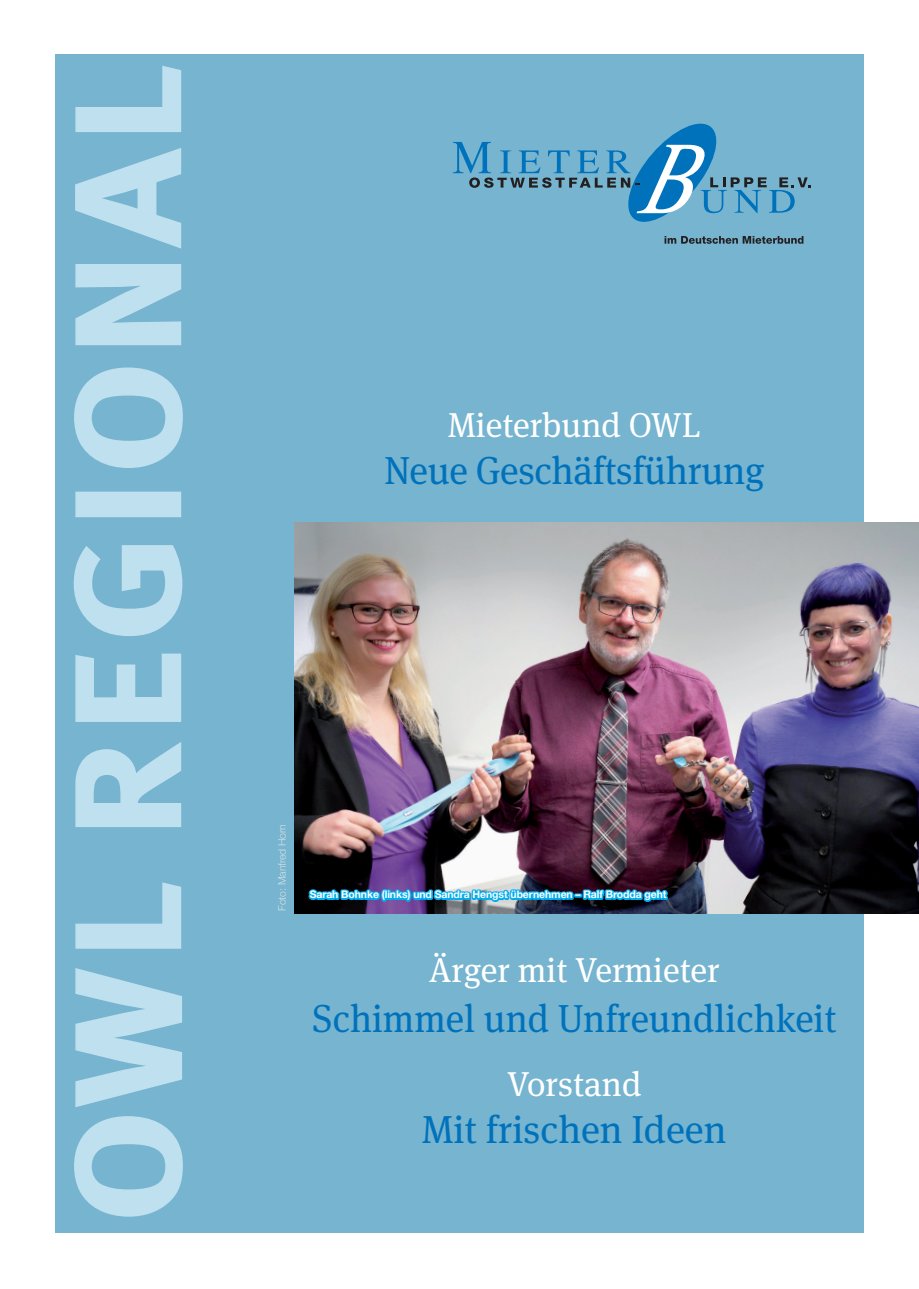
<style>
.page{position:relative;width:919px;height:1289px;background:#fff}
.page>*{position:absolute;margin:0;border:0;box-sizing:border-box;transform-origin:0 0}
.t1{font:39px "Meta Serif";color:#0072bc}
.t2{font:34.5px "Meta Serif";color:#fff}
.t3{font:700 10.5px "Helvetica Neue LT Pro";letter-spacing:-.01em;color:#fff}
.t4{font:300 10.5px "Helvetica Neue LT Pro";letter-spacing:-.01em;color:#d4e0e7}
</style>
<div class="page">
<div style="left:55px;top:55px;width:808px;height:1177px;background:#76b4cf"></div>
<svg style="left:664px;top:236px;width:139px;height:8px"></svg>
<svg style="left:453px;top:124px;width:357px;height:98px"></svg>
<svg style="left:73px;top:65px;width:110px;height:1152px"></svg>
<img style="left:294px;top:523px;width:624px;height:390px">
<svg style="left:307px;top:886px;width:362px;height:23px;background:#286389"></svg>
<p class="t2" style="left:448px;top:405px;width:254px">Mieterbund OWL</p>
<p class="t1" style="left:384px;top:448px;width:382px">Neue Geschäftsführung</p>
<p class="t4" style="left:276px;top:911px;width:88px;rotate:-90deg">Foto: Manfred Horn</p>
<p class="t3" style="left:310px;top:888px;width:358px">Sarah Bohnke (links) und Sandra Hengst übernehmen – Ralf Brodda geht</p>
<p class="t2" style="left:429px;top:950px;width:292px">Ärger mit Vermieter</p>
<p class="t1" style="left:312px;top:995px;width:526px">Schimmel und Unfreundlichkeit</p>
<p class="t2" style="left:507px;top:1064px;width:136px">Vorstand</p>
<p class="t1" style="left:422px;top:1106px;width:306px">Mit frischen Ideen</p>
</div>
